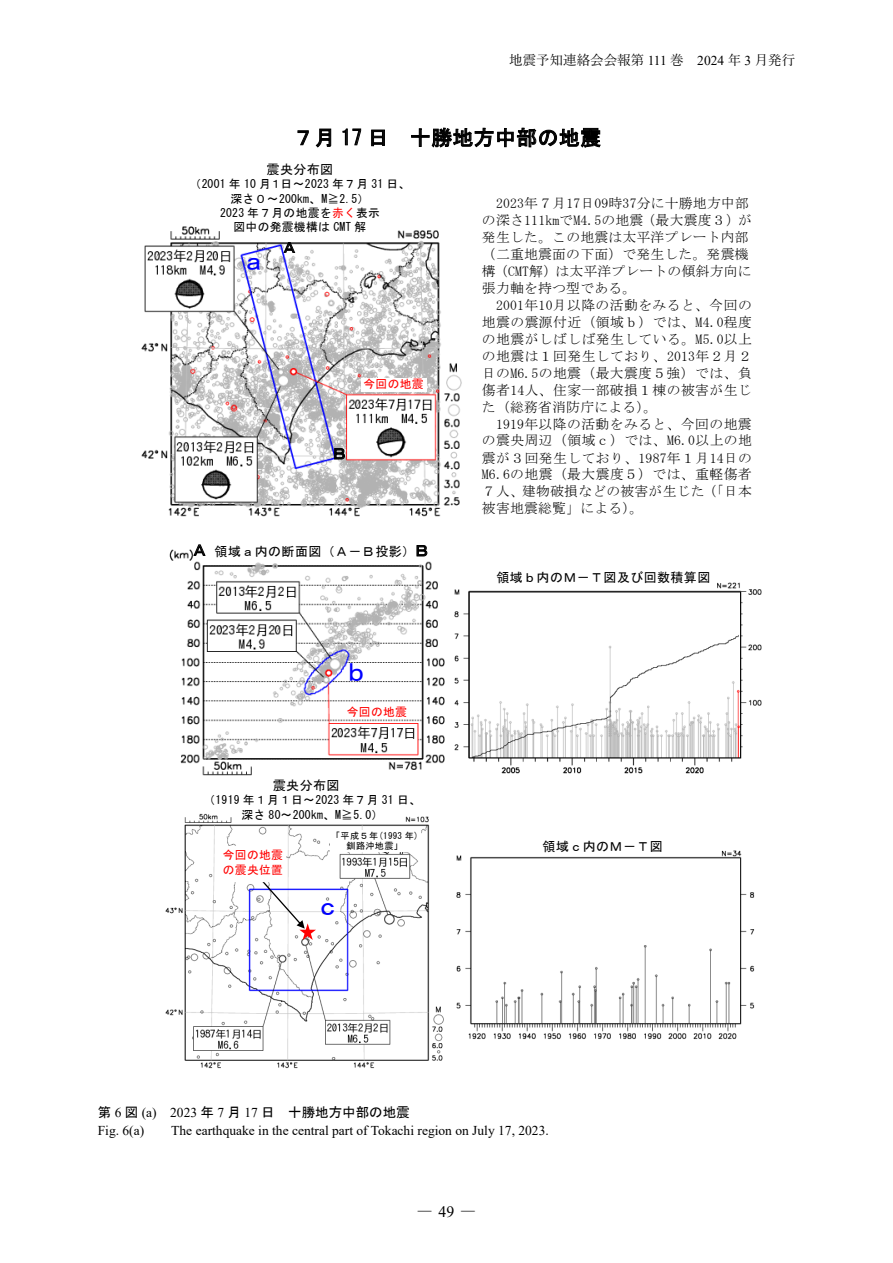
<style>
.page{position:relative;width:893px;height:1263px;background:#fff}
.page>*{position:absolute;margin:0;border:0;box-sizing:border-box;transform-origin:0 0}
.t1{font:26.1px "MS Gothic";color:#00f}
.t2{font:20.85px "MS Gothic";letter-spacing:.02em;color:#000}
.t3{font:15.75px "Yu Mincho";color:#000}
.t4{font:15.6px "MS Gothic";color:#000}
.t5{font:13.8px "MS Mincho";letter-spacing:.025em;color:#000}
.t6{font:13.5px "Times New Roman";color:#000}
.t7{font:13.5px "MS Gothic";color:#000}
.t8{font:13.5px "Yu Mincho";color:#000}
.t9{font:13.05px "MS Gothic";letter-spacing:.035em;color:#000}
.t10{font:11.7px/14.4px "MS Gothic";letter-spacing:.02em;color:#000;text-align:center}
.t11{font:11.7px/15.1px "MS Gothic";letter-spacing:.025em;color:#f00}
.t12{font:9.15px/10.4px "MS Gothic";letter-spacing:.035em;color:#000;text-align:center}
.s1{font-family:"Times New Roman"}
.s2{color:#f00}
</style>
<div class="page">
<img style="left:454px;top:582px;width:308px;height:192px">
<img style="left:169px;top:549px;width:276px;height:227px">
<img style="left:141px;top:226px;width:321px;height:291px">
<img style="left:165px;top:813px;width:279px;height:256px">
<img style="left:456px;top:850px;width:299px;height:190px">
<div style="left:361px;top:378px;width:65px;height:13px;background:#fff"></div>
<div style="left:330px;top:831px;width:90px;height:21px;background:#fff"></div>
<svg style="left:256px;top:874px;width:60px;height:66px"></svg>
<div style="left:345px;top:706px;width:65px;height:13px;background:#fff"></div>
<div style="left:221px;top:846px;width:64px;height:36px;background:#fff"></div>
<p class="t8" style="left:509px;top:48px;width:287px">地震予知連絡会会報第 <span class="s1">111</span> 巻　<span class="s1">2024</span> 年 <span class="s1">3</span> 月発行</p>
<p class="t2" style="left:293px;top:127px;width:309px">７月 17 日 十勝地方中部の地震</p>
<p class="t9" style="left:267px;top:163px;width:68px">震央分布図</p>
<p class="t10" style="left:189px;top:177px;width:222px">（2001 年 10 月１日～2023 年７月 31 日、深さ０～200km、M≧2.5）<br>2023 年７月の地震を<span class="s2">赤く</span>表示<br>図中の発震機構は CMT 解</p>
<p class="t1" style="left:241px;top:247px;width:28px">ａ</p>
<p class="t4" style="left:282px;top:240px;width:17px">Ａ</p>
<p class="t11" style="left:364px;top:377px;width:62px">今回の地震</p>
<p class="t4" style="left:331px;top:446px;width:17px">Ｂ</p>
<p class="t4" style="left:192px;top:542px;width:17px">Ａ</p>
<p class="t4" style="left:414px;top:543px;width:17px">Ｂ</p>
<p class="t9" style="left:215px;top:545px;width:202px">領域ａ内の断面図（Ａ－Ｂ投影）</p>
<p class="t1" style="left:343px;top:659px;width:28px">ｂ</p>
<p class="t11" style="left:347px;top:705px;width:62px">今回の地震</p>
<p class="t9" style="left:273px;top:779px;width:68px">震央分布図</p>
<p class="t10" style="left:203px;top:793px;width:219px">（1919 年１月１日～2023 年７月 31 日、深さ 80～200km、M≧5.0）</p>
<p class="t11" style="left:223px;top:847px;width:62px">今回の地震の震央位置</p>
<p class="t12" style="left:331px;top:831px;width:89px">「平成５年(1993 年)釧路沖地震」</p>
<p class="t1" style="left:314px;top:893px;width:28px">ｃ</p>
<p class="t5" style="left:496px;top:196px;width:254px">2023年７月17日09時37分に十勝地方中部</p>
<p class="t5" style="left:482px;top:213px;width:271px">の深さ111kmでM4.5の地震（最大震度３）が</p>
<p class="t5" style="left:482px;top:230px;width:268px">発生した。この地震は太平洋プレート内部</p>
<p class="t5" style="left:482px;top:247px;width:268px">（二重地震面の下面）で発生した。発震機</p>
<p class="t5" style="left:482px;top:264px;width:271px">構（CMT解）は太平洋プレートの傾斜方向に</p>
<p class="t5" style="left:482px;top:281px;width:156px">張力軸を持つ型である。</p>
<p class="t5" style="left:496px;top:298px;width:257px">2001年10月以降の活動をみると、今回の</p>
<p class="t5" style="left:482px;top:315px;width:272px">地震の震源付近（領域ｂ）では、M4.0程度</p>
<p class="t5" style="left:482px;top:332px;width:272px">の地震がしばしば発生している。M5.0以上</p>
<p class="t5" style="left:482px;top:349px;width:272px">の地震は１回発生しており、2013年２月２</p>
<p class="t5" style="left:482px;top:366px;width:271px">日のM6.5の地震（最大震度５強）では、負</p>
<p class="t5" style="left:482px;top:383px;width:271px">傷者14人、住家一部破損１棟の被害が生じ</p>
<p class="t5" style="left:482px;top:400px;width:177px">た（総務省消防庁による）。</p>
<p class="t5" style="left:496px;top:417px;width:257px">1919年以降の活動をみると、今回の地震</p>
<p class="t5" style="left:482px;top:434px;width:272px">の震央周辺（領域ｃ）では、M6.0以上の地</p>
<p class="t5" style="left:482px;top:451px;width:272px">震が３回発生しており、1987年１月14日の</p>
<p class="t5" style="left:482px;top:468px;width:271px">M6.6の地震（最大震度５）では、重軽傷者</p>
<p class="t5" style="left:482px;top:484px;width:271px">７人、建物破損などの被害が生じた（「日本</p>
<p class="t5" style="left:482px;top:502px;width:163px">被害地震総覧」による）。</p>
<p class="t9" style="left:496px;top:571px;width:216px">領域ｂ内のＭ－Ｔ図及び回数積算図</p>
<p class="t9" style="left:543px;top:840px;width:122px">領域ｃ内のＭ－Ｔ図</p>
<p class="t7" style="left:98px;top:1105px;width:313px">第 <span class="s1">6</span> 図 <span class="s1">(a) 2023</span> 年 <span class="s1">7</span> 月 <span class="s1">17</span> 日　十勝地方中部の地震</p>
<p class="t6" style="left:98px;top:1120px;width:48px">Fig. 6(a)</p>
<p class="t6" style="left:171px;top:1120px;width:379px">The earthquake in the central part of Tokachi region on July 17, 2023.</p>
<p class="t3" style="left:417px;top:1197px;width:61px">―<span class="s1">49</span>―</p>
</div>
